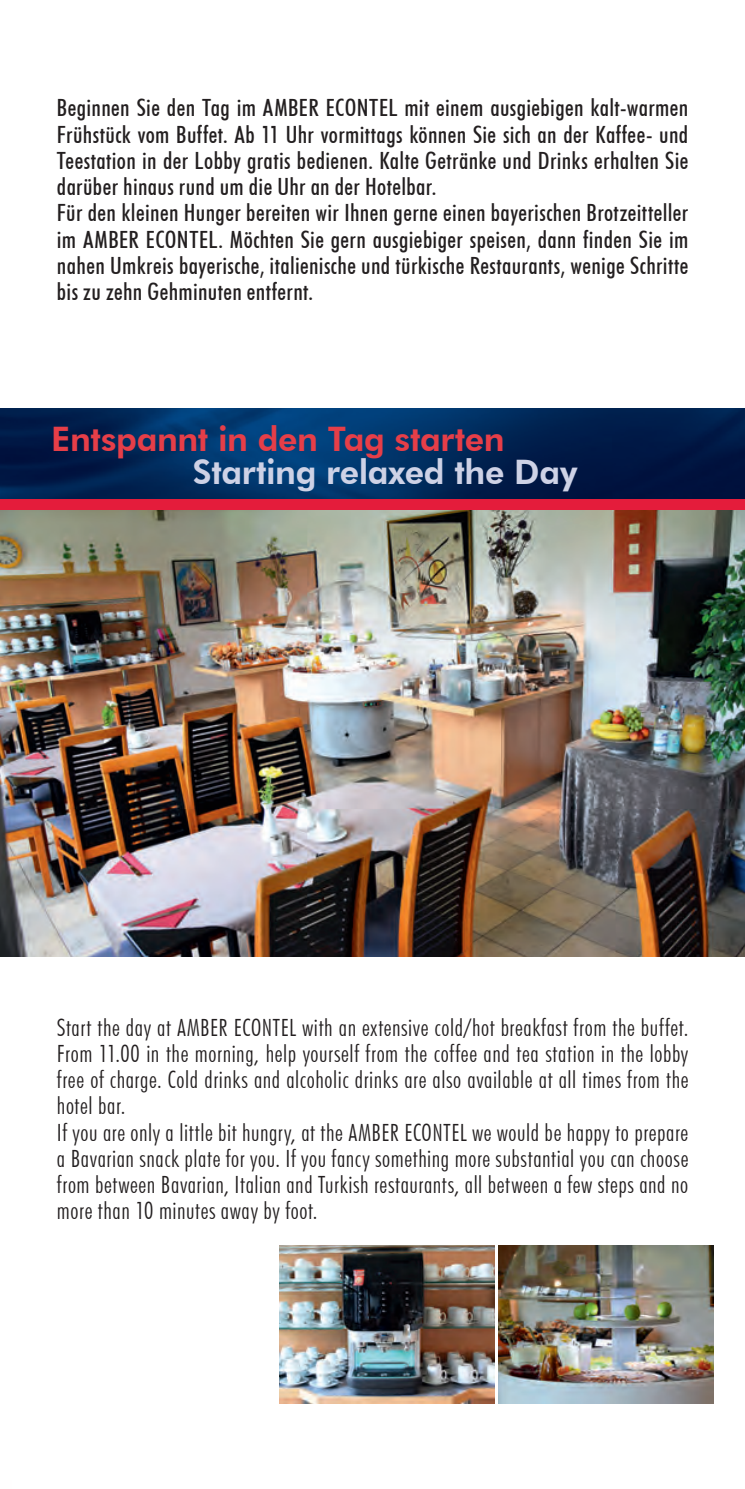
<style>
.page{position:relative;width:745px;height:1489px;background:#fff}
.page>*{position:absolute;margin:0;border:0;box-sizing:border-box;transform-origin:0 0}
.t1{font:800 33.75px "Futura BT";letter-spacing:-.01em;color:#e63e48}
.t2{font:800 33.75px "Futura BT";letter-spacing:-.01em;color:#ced2e6}
.t3{font:500 condensed 23.75px/26.2px "Futura BT";letter-spacing:.015em;color:#231f20}
.t4{font:300 condensed 23.75px/26.2px "Futura BT";letter-spacing:.025em;color:#231f20}
</style>
<div class="page">
<img style="left:0;top:510px;width:744px;height:446px">
<img style="left:0;top:409px;width:744px;height:90px">
<img style="left:279px;top:1245px;width:215px;height:157px">
<img style="left:498px;top:1245px;width:215px;height:157px">
<div style="left:0;top:499px;width:744px;height:11px;background:#e41c3b"></div>
<p class="t3" style="left:57px;top:95px;width:632px">Beginnen Sie den Tag im AMBER ECONTEL mit einem ausgiebigen kalt-warmen Frühstück vom Buffet. Ab 11 Uhr vormittags können Sie sich an der Kaffee- und Teestation in der Lobby gratis bedienen. Kalte Getränke und Drinks erhalten Sie darüber hinaus rund um die Uhr an der Hotelbar.<br>Für den kleinen Hunger bereiten wir Ihnen gerne einen bayerischen Brotzeitteller im AMBER ECONTEL. Möchten Sie gern ausgiebiger speisen, dann finden Sie im nahen Umkreis bayerische, italienische und türkische Restaurants, wenige Schritte bis zu zehn Gehminuten entfernt.</p>
<h1 class="t1" style="left:51px;top:419px;width:455px">Entspannt in den Tag starten</h1>
<h1 class="t2" style="left:193px;top:451px;width:385px">Starting relaxed the Day</h1>
<p class="t4" style="left:57px;top:1013px;width:632px">Start the day at AMBER ECONTEL with an extensive cold/hot breakfast from the buffet.<br>From 11.00 in the morning, help yourself from the coffee and tea station in the lobby free of charge. Cold drinks and alcoholic drinks are also available at all times from the hotel bar.<br>If you are only a little bit hungry, at the AMBER ECONTEL we would be happy to prepare a Bavarian snack plate for you. If you fancy something more substantial you can choose from between Bavarian, Italian and Turkish restaurants, all between a few steps and no more than 10 minutes away by foot.</p>
</div>
